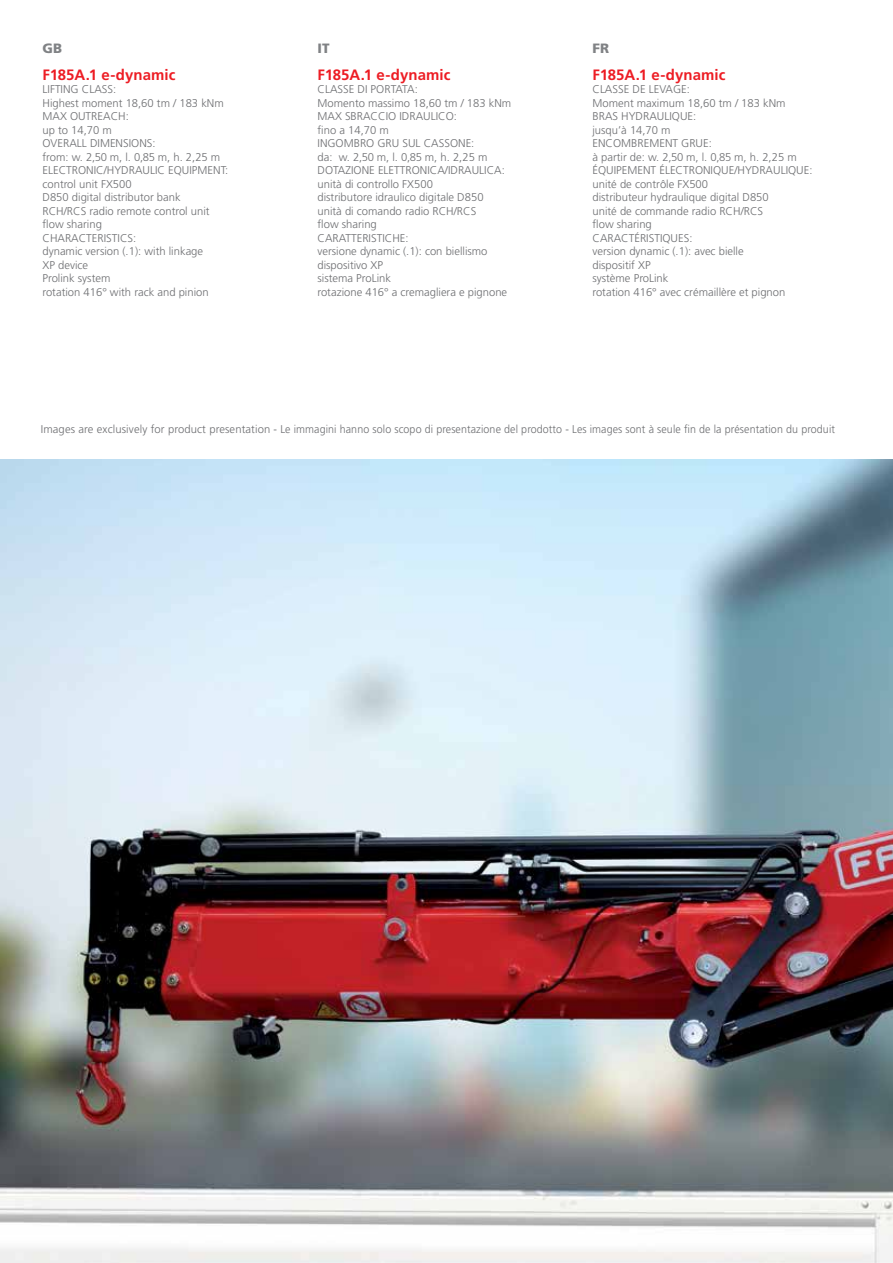
<style>
.page{position:relative;width:893px;height:1263px;background:#fff}
.page>*{position:absolute;margin:0;border:0;box-sizing:border-box;transform-origin:0 0}
.t1{font:700 15px "Frutiger";letter-spacing:.005em;color:#ed1d24}
.t2{font:900 13.5px "Frutiger";color:#808285}
.t3{font:300 11.25px/13.5px "Frutiger";color:#6d6e71}
</style>
<div class="page">
<img style="left:0;top:459px;width:893px;height:804px">
<p class="t2" style="left:43px;top:40px;width:21px">GB</p>
<h1 class="t1" style="left:43px;top:66px;width:134px">F185A.1 e-dynamic</h1>
<p class="t3" style="left:43px;top:83px;width:187px">LIFTING CLASS:<br>Highest moment 18,60 tm / 183 kNm<br>MAX OUTREACH:<br>up to 14,70 m<br>OVERALL DIMENSIONS:<br>from: w. 2,50 m, l. 0,85 m, h. 2,25 m<br>ELECTRONIC/HYDRAULIC EQUIPMENT: control unit FX500<br>D850 digital distributor bank<br>RCH/RCS radio remote control unit flow sharing<br>CHARACTERISTICS:<br>dynamic version (.1): with linkage<br>XP device<br>Prolink system<br>rotation 416° with rack and pinion</p>
<p class="t2" style="left:317px;top:40px;width:14px">IT</p>
<h1 class="t1" style="left:317px;top:66px;width:134px">F185A.1 e-dynamic</h1>
<p class="t3" style="left:317px;top:83px;width:195px">CLASSE DI PORTATA:<br>Momento massimo 18,60 tm / 183 kNm<br>MAX SBRACCIO IDRAULICO:<br>fino a 14,70 m<br>INGOMBRO GRU SUL CASSONE:<br>da: w. 2,50 m, l. 0,85 m, h. 2,25 m<br>DOTAZIONE ELETTRONICA/IDRAULICA: unità di controllo FX500<br>distributore idraulico digitale D850<br>unità di comando radio RCH/RCS<br>flow sharing<br>CARATTERISTICHE:<br>versione dynamic (.1): con biellismo dispositivo XP<br>sistema ProLink<br>rotazione 416° a cremagliera e pignone</p>
<p class="t2" style="left:592px;top:40px;width:18px">FR</p>
<h1 class="t1" style="left:592px;top:66px;width:134px">F185A.1 e-dynamic</h1>
<p class="t3" style="left:592px;top:83px;width:222px">CLASSE DE LEVAGE:<br>Moment maximum 18,60 tm / 183 kNm<br>BRAS HYDRAULIQUE:<br>jusqu’à 14,70 m<br>ENCOMBREMENT GRUE:<br>à partir de: w. 2,50 m, l. 0,85 m, h. 2,25 m<br>ÉQUIPEMENT ÉLECTRONIQUE/HYDRAULIQUE: unité de contrôle FX500<br>distributeur hydraulique digital D850<br>unité de commande radio RCH/RCS<br>flow sharing<br>CARACTÉRISTIQUES:<br>version dynamic (.1): avec bielle<br>dispositif XP<br>système ProLink<br>rotation 416° avec crémaillère et pignon</p>
<p class="t3" style="left:41px;top:422px;width:796px">Images are exclusively for product presentation - Le immagini hanno solo scopo di presentazione del prodotto - Les images sont à seule fin de la présentation du produit</p>
</div>
